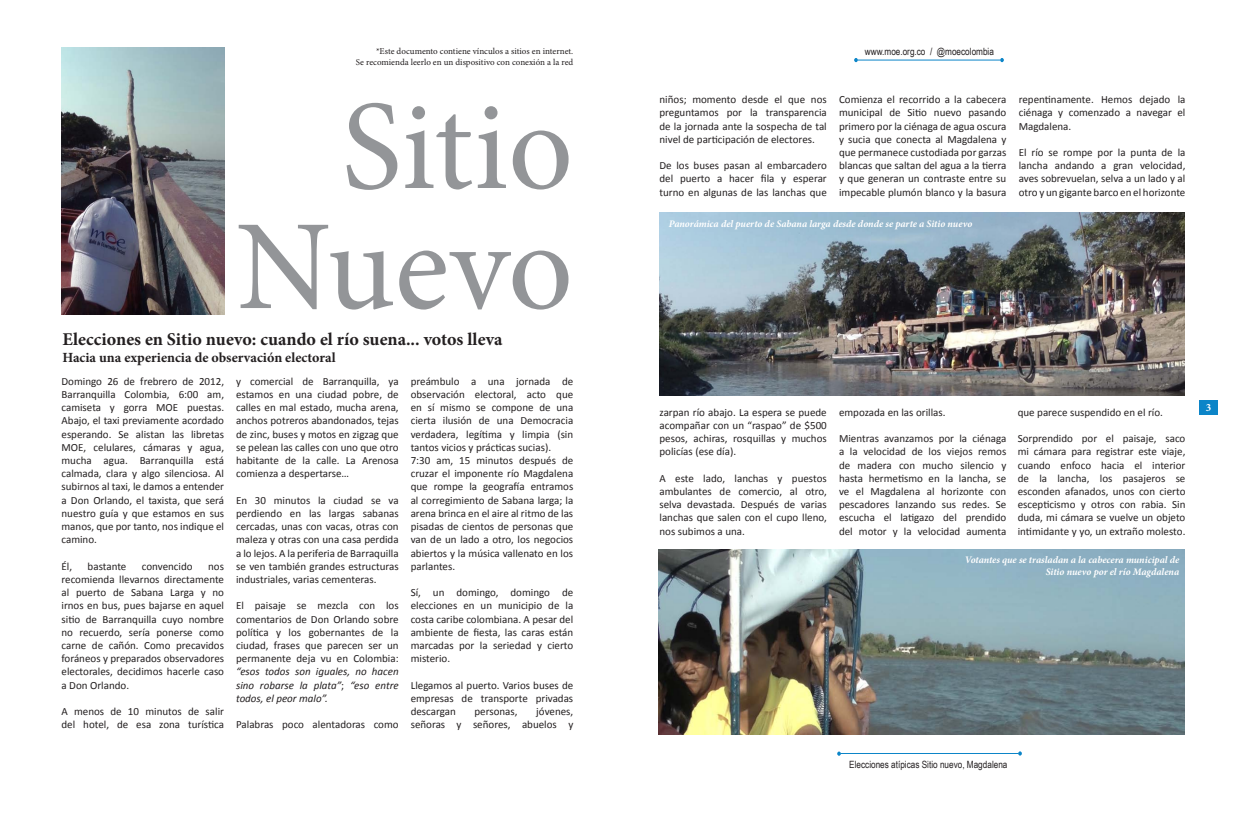
<style>
.page{position:relative;width:1247px;height:815px;background:#fff}
.page>*{position:absolute;margin:0;border:0;box-sizing:border-box;transform-origin:0 0}
.t1{font:128px "Minion Pro";letter-spacing:-.005em;color:#939598}
.t2{font:700 18px "Minion Pro";color:#231f20}
.t3{font:700 14px "Minion Pro";color:#231f20}
.t4{font:11px/13.2px "Calibri";color:#231f20;text-align:justify}
.t5{font:700 11px "Minion Pro";color:#fff}
.t6{font:italic 700 10px "Minion Pro";color:#fff}
.t7{font:10px "Arial Narrow";color:#231f20}
.t8{font:9px "Minion Pro";color:#231f20}
.s1{font-style:italic}
</style>
<div class="page">
<hr style="left:840px;top:753px;width:178px;height:1px;background:#0c85c8">
<svg style="left:837px;top:751px;width:4px;height:4px"></svg>
<svg style="left:1018px;top:751px;width:4px;height:4px"></svg>
<hr style="left:857px;top:60px;width:143px;height:1px;background:#0c85c8">
<svg style="left:854px;top:58px;width:4px;height:4px"></svg>
<svg style="left:1000px;top:58px;width:4px;height:4px"></svg>
<div style="left:1199px;top:400px;width:18px;height:15px;background:#0c85c8"></div>
<img style="left:659px;top:212px;width:525px;height:183px">
<img style="left:62px;top:47px;width:162px;height:268px">
<img style="left:658px;top:549px;width:526px;height:185px">
<p class="t8" style="left:376px;top:45px;width:199px">*Este documento contiene vínculos a sitios en internet.</p>
<p class="t8" style="left:356px;top:56px;width:219px">Se recomienda leerlo en un dispositivo con conexión a la red</p>
<p class="t1" style="left:341px;top:61px;width:233px">Sitio</p>
<p class="t1" style="left:236px;top:181px;width:339px">Nuevo</p>
<p class="t2" style="left:62px;top:326px;width:442px">Elecciones en Sitio nuevo: cuando el río suena... votos lleva</p>
<p class="t3" style="left:62px;top:347px;width:275px">Hacia una experiencia de observación electoral</p>
<p class="t4" style="left:62px;top:374px;width:164px">Domingo 26 de frebrero de 2012, Barranquilla Colombia, 6:00 am, camiseta y gorra MOE puestas.<br>Abajo, el taxi previamente acordado esperando. Se alistan las libretas MOE, celulares, cámaras y agua, mucha agua. Barranquilla está calmada, clara y algo silenciosa. Al subirnos al taxi, le damos a entender a Don Orlando, el taxista, que será nuestro guía y que estamos en sus manos, que por tanto, nos indique el camino.</p>
<p class="t4" style="left:62px;top:559px;width:12px">Él,</p>
<p class="t4" style="left:88px;top:559px;width:40px">bastante</p>
<p class="t4" style="left:142px;top:559px;width:52px">convencido</p>
<p class="t4" style="left:62px;top:559px;width:164px;text-indent:147px">nos recomienda llevarnos directamente al puerto de Sabana Larga y no irnos en bus, pues bajarse en aquel sitio de Barranquilla cuyo nombre no recuerdo, sería ponerse como carne de cañón. Como precavidos foráneos y preparados observadores electorales, decidimos hacerle caso a Don Orlando.</p>
<p class="t4" style="left:62px;top:704px;width:164px">A menos de 10 minutos de salir del hotel, de esa zona turística</p>
<p class="t4" style="left:236px;top:374px;width:164px">y comercial de Barranquilla, ya estamos en una ciudad pobre, de calles en mal estado, mucha arena, anchos potreros abandonados, tejas de zinc, buses y motos en zigzag que se pelean las calles con uno que otro habitante de la calle. La Arenosa comienza a despertarse…</p>
<p class="t4" style="left:236px;top:493px;width:164px">En 30 minutos la ciudad se va perdiendo en las largas sabanas cercadas, unas con vacas, otras con maleza y otras con una casa perdida a lo lejos. A la periferia de Barraquilla se ven también grandes estructuras industriales, varias cementeras.</p>
<p class="t4" style="left:236px;top:599px;width:164px">El paisaje se mezcla con los comentarios de Don Orlando sobre política y los gobernantes de la ciudad, frases que parecen ser un permanente deja vu en Colombia: <span class="s1">“esos todos son iguales, no hacen sino robarse la plata”</span>; <span class="s1">“eso entre todos, el peor malo”.</span></p>
<p class="t4" style="left:236px;top:718px;width:164px">Palabras poco alentadoras como</p>
<p class="t4" style="left:411px;top:374px;width:164px">preámbulo a una jornada de observación electoral, acto que en sí mismo se compone de una cierta ilusión de una Democracia verdadera, legítima y limpia (sin tantos vicios y prácticas sucias).</p>
<p class="t4" style="left:411px;top:454px;width:164px">7:30 am, 15 minutos después de cruzar el imponente río Magdalena que rompe la geografía entramos al corregimiento de Sabana larga; la arena brinca en el aire al ritmo de las pisadas de cientos de personas que van de un lado a otro, los negocios abiertos y la música vallenato en los parlantes.</p>
<p class="t4" style="left:411px;top:586px;width:164px">Sí, un domingo, domingo de elecciones en un municipio de la costa caribe colombiana. A pesar del ambiente de fiesta, las caras están marcadas por la seriedad y cierto misterio.</p>
<p class="t4" style="left:411px;top:678px;width:164px">Llegamos al puerto. Varios buses de empresas de transporte privadas descargan</p>
<p class="t4" style="left:411px;top:704px;width:164px;text-align:right">jóvenes,<br>señoras y señores, abuelos y</p>
<p class="t4" style="left:474px;top:704px;width:45px">personas,</p>
<p class="t7" style="left:865px;top:44px;width:131px">www.moe.org.co / @moecolombia</p>
<p class="t4" style="left:659px;top:93px;width:169px">niños; momento desde el que nos preguntamos por la transparencia de la jornada ante la sospecha de tal nivel de participación de electores.</p>
<p class="t4" style="left:659px;top:159px;width:169px">De los buses pasan al embarcadero del puerto a hacer fila y esperar turno en algunas de las lanchas que</p>
<p class="t4" style="left:839px;top:93px;width:169px">Comienza el recorrido a la cabecera municipal de Sitio nuevo pasando primero por la ciénaga de agua oscura y sucia que conecta al Magdalena y que permanece custodiada por garzas blancas que saltan del agua a la tierra y que generan un contraste entre su</p>
<p class="t4" style="left:839px;top:185px;width:169px">impecable plumón blanco y la basura</p>
<p class="t6" style="left:669px;top:217px;width:305px">Panorámica del puerto de Sabana larga desde donde se parte a Sitio nuevo</p>
<p class="t4" style="left:1018px;top:93px;width:168px">repentinamente. Hemos dejado la ciénaga y comenzado a navegar el Magdalena.</p>
<p class="t4" style="left:1018px;top:146px;width:168px">El río se rompe por la punta de la lancha andando a gran velocidad, aves sobrevuelan, selva a un lado y al otro y un gigante barco en el horizonte</p>
<p class="t4" style="left:659px;top:405px;width:169px">zarpan río abajo. La espera se puede acompañar con un “raspao” de $500 pesos, achiras, rosquillas y muchos policías (ese día).</p>
<p class="t4" style="left:659px;top:471px;width:169px">A este lado, lanchas y puestos ambulantes de comercio, al otro, selva devastada. Después de varias lanchas que salen con el cupo lleno, nos subimos a una.</p>
<p class="t4" style="left:839px;top:405px;width:108px">empozada en las orillas.</p>
<p class="t4" style="left:839px;top:432px;width:169px">Mientras avanzamos por la ciénaga a la velocidad de los viejos remos de madera con mucho silencio y hasta hermetismo en la lancha, se ve el Magdalena al horizonte con pescadores lanzando sus redes. Se escucha el latigazo del prendido del motor y la velocidad aumenta</p>
<p class="t4" style="left:1017px;top:405px;width:147px">que parece suspendido en el río.</p>
<p class="t4" style="left:1017px;top:432px;width:169px">Sorprendido por el paisaje, saco mi cámara para registrar este viaje, cuando enfoco hacia el interior de la lancha, los pasajeros se esconden afanados, unos con cierto escepticismo y otros con rabia. Sin duda, mi cámara se vuelve un objeto intimidante y yo, un extraño molesto.</p>
<p class="t6" style="left:965px;top:552px;width:216px">Votantes que se trasladan a la cabecera municipal de</p>
<p class="t6" style="left:1045px;top:564px;width:135px">Sitio nuevo por el río Magdalena</p>
<p class="t5" style="left:1205px;top:399px;width:7px">3</p>
<p class="t7" style="left:849px;top:757px;width:160px">Elecciones atípicas Sitio nuevo, Magdalena</p>
</div>
